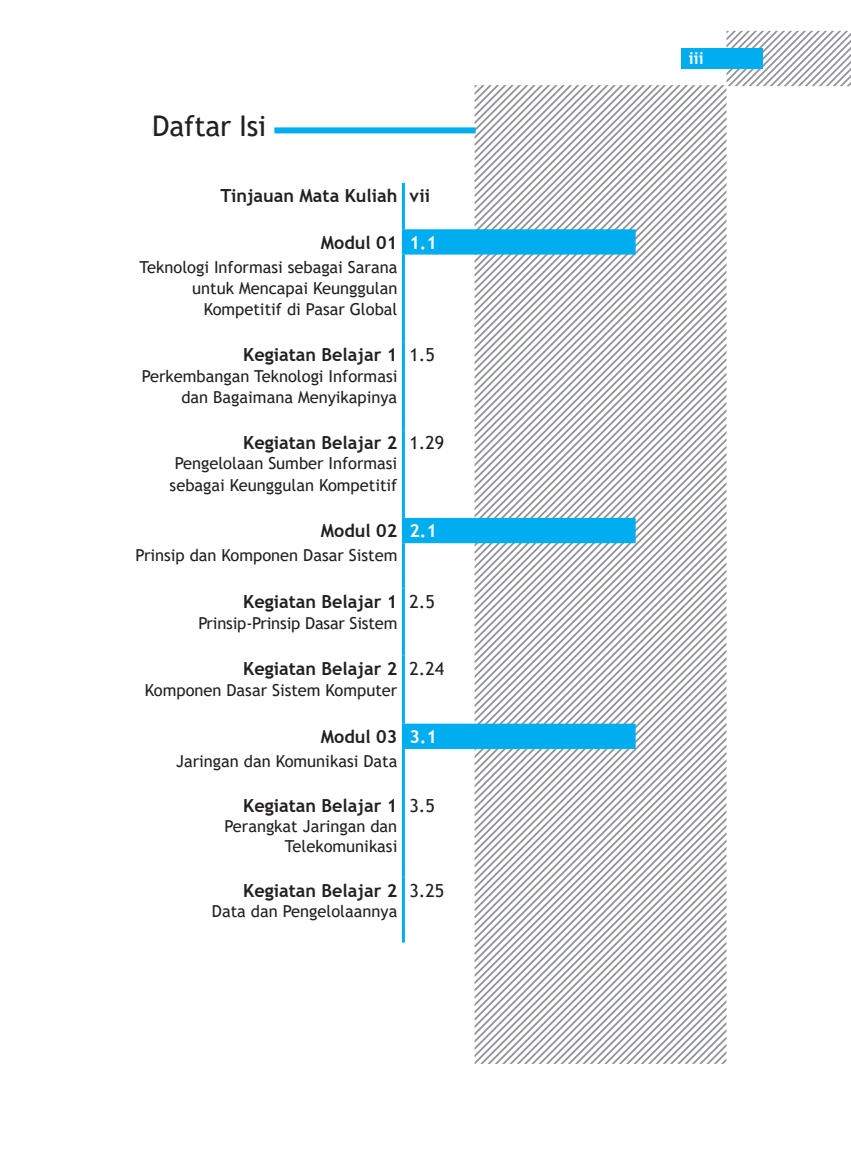
<style>
.page{position:relative;width:851px;height:1149px;background:#fff}
.page>*{position:absolute;margin:0;border:0;box-sizing:border-box;transform-origin:0 0}
.t1{font:28.5px "Trebuchet MS";letter-spacing:-.01em;color:#231f20}
.t2{font:700 18px "Trebuchet MS";color:#231f20}
.t3{font:18px "Trebuchet MS";color:#231f20}
.t4{font:16.5px/21px "Trebuchet MS";color:#231f20;text-align:right}
.t5{font:700 16.5px "Trebuchet MS";color:#fff}
.s1{color:#fff}
</style>
<div class="page">
<svg style="left:666px;top:85px;width:58px;height:250px"></svg>
<svg style="left:666px;top:85px;width:51px;height:243px"></svg>
<svg style="left:666px;top:85px;width:44px;height:235px"></svg>
<svg style="left:666px;top:85px;width:36px;height:228px"></svg>
<svg style="left:666px;top:85px;width:29px;height:221px"></svg>
<svg style="left:666px;top:85px;width:22px;height:213px"></svg>
<svg style="left:666px;top:85px;width:14px;height:206px"></svg>
<svg style="left:666px;top:85px;width:7px;height:199px"></svg>
<svg style="left:474px;top:85px;width:192px;height:401px"></svg>
<svg style="left:635px;top:486px;width:91px;height:40px"></svg>
<svg style="left:474px;top:526px;width:252px;height:537px"></svg>
<div style="left:152px;top:127px;width:323px;height:6px;background:#00aeef"></div>
<div style="left:152px;top:112px;width:122px;height:31px;background:#fff"></div>
<svg style="left:726px;top:31px;width:124px;height:55px"></svg>
<div style="left:680px;top:48px;width:82px;height:21px;background:#00aeef"></div>
<svg style="left:405px;top:229px;width:230px;height:519px"></svg>
<hr style="left:402px;top:183px;width:3px;height:46px;background:#00aeef">
<hr style="left:402px;top:229px;width:3px;height:25px;background:#00aeef">
<hr style="left:402px;top:254px;width:3px;height:88px;background:#00aeef">
<hr style="left:402px;top:342px;width:3px;height:88px;background:#00aeef">
<hr style="left:402px;top:430px;width:3px;height:87px;background:#00aeef">
<hr style="left:402px;top:517px;width:3px;height:26px;background:#00aeef">
<hr style="left:402px;top:543px;width:3px;height:45px;background:#00aeef">
<hr style="left:402px;top:588px;width:3px;height:67px;background:#00aeef">
<hr style="left:402px;top:655px;width:3px;height:68px;background:#00aeef">
<hr style="left:402px;top:723px;width:3px;height:25px;background:#00aeef">
<hr style="left:402px;top:748px;width:3px;height:44px;background:#00aeef">
<hr style="left:402px;top:792px;width:3px;height:85px;background:#00aeef">
<hr style="left:402px;top:877px;width:3px;height:65px;background:#00aeef">
<h1 class="t1" style="left:152px;top:108px;width:115px">Daftar Isi</h1>
<p class="t2" style="left:221px;top:184px;width:211px">Tinjauan Mata Kuliah <span class="s1">vii</span></p>
<p class="t2" style="left:321px;top:231px;width:118px">Modul 01 <span class="s1">1.1</span></p>
<p class="t4" style="left:140px;top:256px;width:259px">Teknologi Informasi sebagai Sarana untuk Mencapai Keunggulan<br>Kompetitif di Pasar Global</p>
<p class="t2" style="left:243px;top:343px;width:156px">Kegiatan Belajar 1</p>
<p class="t4" style="left:142px;top:365px;width:257px">Perkembangan Teknologi Informasi dan Bagaimana Menyikapinya</p>
<p class="t3" style="left:409px;top:343px;width:27px">1.5</p>
<p class="t2" style="left:243px;top:431px;width:156px">Kegiatan Belajar 2</p>
<p class="t4" style="left:170px;top:452px;width:229px;line-height:21.6px;text-align:center">Pengelolaan Sumber Informasi sebagai Keunggulan Kompetitif</p>
<p class="t3" style="left:409px;top:431px;width:36px">1.29</p>
<p class="t2" style="left:321px;top:519px;width:118px">Modul 02 <span class="s1">2.1</span></p>
<p class="t4" style="left:136px;top:544px;width:263px">Prinsip dan Komponen Dasar Sistem</p>
<p class="t2" style="left:243px;top:590px;width:156px">Kegiatan Belajar 1</p>
<p class="t4" style="left:198px;top:612px;width:200px">Prinsip-Prinsip Dasar Sistem</p>
<p class="t3" style="left:409px;top:589px;width:27px">2.5</p>
<p class="t2" style="left:243px;top:657px;width:156px">Kegiatan Belajar 2</p>
<p class="t4" style="left:145px;top:679px;width:254px">Komponen Dasar Sistem Komputer</p>
<p class="t3" style="left:409px;top:657px;width:36px">2.24</p>
<p class="t2" style="left:321px;top:725px;width:118px">Modul 03 <span class="s1">3.1</span></p>
<p class="t4" style="left:176px;top:750px;width:223px">Jaringan dan Komunikasi Data</p>
<p class="t2" style="left:243px;top:794px;width:156px">Kegiatan Belajar 1</p>
<p class="t4" style="left:224px;top:816px;width:174px;line-height:19.8px">Perangkat Jaringan dan<br>Telekomunikasi</p>
<p class="t3" style="left:409px;top:794px;width:27px">3.5</p>
<p class="t2" style="left:243px;top:879px;width:156px">Kegiatan Belajar 2</p>
<p class="t4" style="left:212px;top:900px;width:187px">Data dan Pengelolaannya</p>
<p class="t3" style="left:409px;top:879px;width:36px">3.25</p>
<p class="t5" style="left:688px;top:48px;width:16px">iii</p>
</div>
